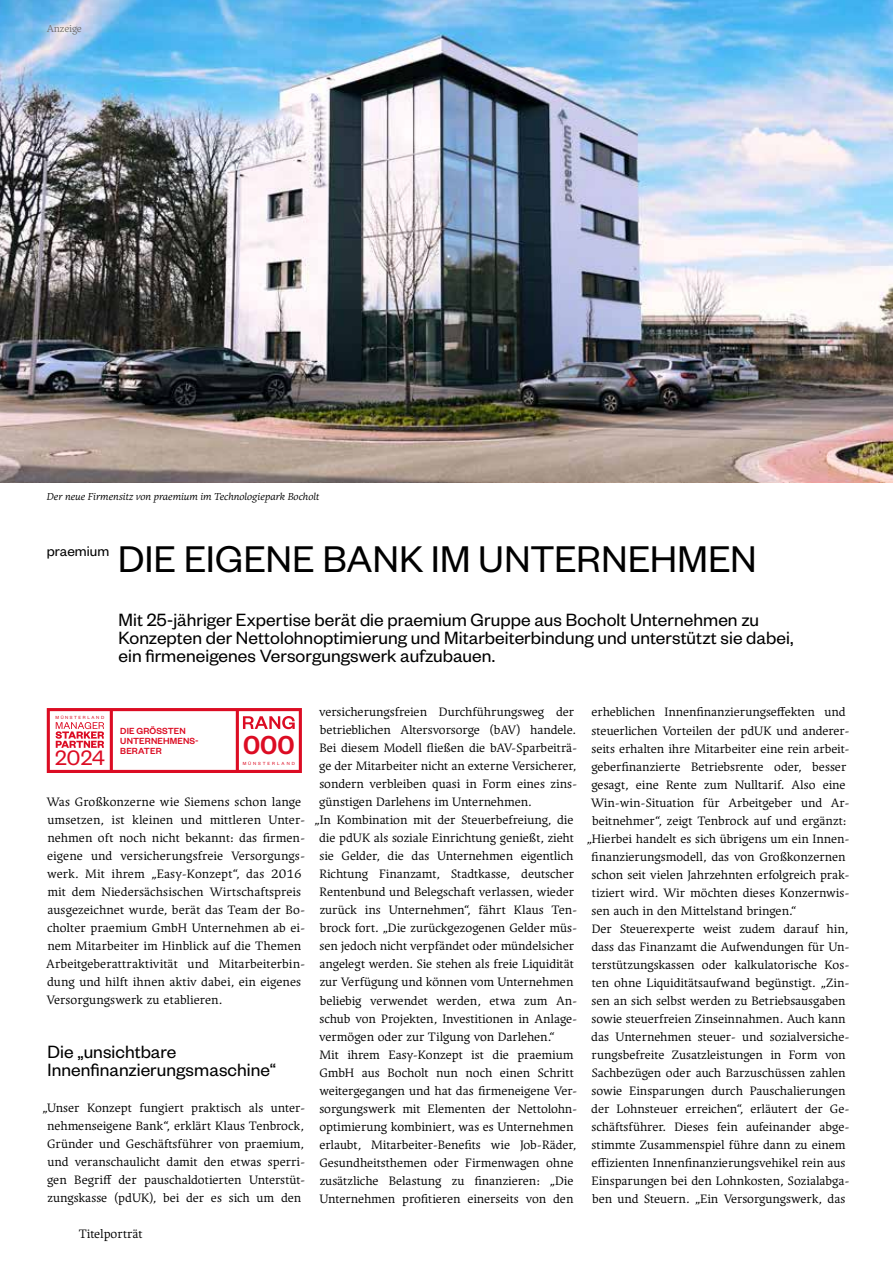
<style>
.page{position:relative;width:893px;height:1263px;background:#fff}
.page>*{position:absolute;margin:0;border:0;box-sizing:border-box;transform-origin:0 0}
.t1{font:40.8px "Founders Grotesk";letter-spacing:.01em;color:#000}
.t2{font:500 28.5px "Founders Grotesk";color:#dc0c23}
.t3{font:22.95px "Founders Grotesk";color:#dc0c23}
.t4{font:19.5px/18px "Founders Grotesk";letter-spacing:.005em;color:#000}
.t5{font:15.3px "Founders Grotesk";color:#000}
.t6{font:12.75px/18px "Ergilo";color:#000}
.t7{font:italic 10.5px "Ergilo";color:#000}
.t8{font:10.5px "Ergilo";letter-spacing:-.01em;color:#706f6f}
.t9{font:500 9.75px/10.1px "Founders Grotesk";letter-spacing:.015em;color:#dc0c23}
.t10{font:4.95px "Founders Grotesk";letter-spacing:.4em;color:#dc0c23}
.t11{font:4.95px "Founders Grotesk";letter-spacing:.325em;color:#dc0c23}
</style>
<div class="page">
<img style="left:0;top:0;width:893px;height:482px">
<svg style="left:47px;top:708px;width:255px;height:65px"></svg>
<p class="t8" style="left:47px;top:23px;width:37px">Anzeige</p>
<p class="t7" style="left:47px;top:491px;width:274px">Der neue Firmensitz von praemium im Technologiepark Bocholt</p>
<p class="t5" style="left:47px;top:542px;width:64px">praemium</p>
<h1 class="t1" style="left:118px;top:534px;width:640px">DIE EIGENE BANK IM UNTERNEHMEN</h1>
<h3 class="t4" style="left:119px;top:610px;width:676px">Mit 25-jähriger Expertise berät die praemium Gruppe aus Bocholt Unternehmen zu<br>Konzepten der Nettolohnoptimierung und Mitarbeiterbindung und unterstützt sie dabei, ein firmeneigenes Versorgungswerk aufzubauen.</h3>
<p class="t11" style="left:55px;top:715px;width:50px">MÜNSTERLAND</p>
<h3 class="t3" style="left:55px;top:744px;width:51px">2024</h3>
<p class="t9" style="left:120px;top:725px;width:80px">DIE GRÖSSTEN<br>UNTERNEHMENS-<br>BERATER</p>
<h2 class="t2" style="left:243px;top:727px;width:53px">000</h2>
<p class="t10" style="left:243px;top:760px;width:54px">MÜNSTERLAND</p>
<p class="t6" style="left:46px;top:793px;width:260px">Was Großkonzerne wie Siemens schon lange umsetzen, ist kleinen und mittleren Unter&shy;nehmen oft noch nicht bekannt: das firmen&shy;eigene und versicherungsfreie Versorgungs&shy;werk. Mit ihrem „Easy-Konzept“, das 2016 mit dem Niedersächsischen Wirtschaftspreis ausgezeichnet wurde, berät das Team der Bo&shy;cholter praemium GmbH Unternehmen ab ei&shy;nem Mitarbeiter im Hinblick auf die Themen Arbeitgeberattraktivität und Mitarbeiterbin&shy;dung und hilft ihnen aktiv dabei, ein eigenes Versorgungswerk zu etablieren.</p>
<h3 class="t4" style="left:48px;top:1042px;width:230px">Die „unsichtbare<br>Innenfinanzierungsmaschine“</h3>
<p class="t6" style="left:42px;top:1099px;width:264px;text-align:center">„Unser Konzept fungiert praktisch als unter&shy;nehmenseigene Bank“, erklärt Klaus Tenbrock, Gründer und Geschäftsführer von praemium, und veranschaulicht damit den etwas sperri&shy;gen Begriff der pauschaldotierten Unterstüt&shy;zungskasse (pdUK), bei der es sich um den</p>
<p class="t6" style="left:79px;top:1225px;width:65px">Titelporträt</p>
<p class="t6" style="left:319px;top:703px;width:256px">versicherungsfreien Durchführungsweg der</p>
<p class="t6" style="left:320px;top:721px;width:258px">betrieblichen Altersvorsorge (bAV) handele.</p>
<p class="t6" style="left:319px;top:739px;width:259px">Bei diesem Modell fließen die bAV-Sparbeiträ-</p>
<p class="t6" style="left:319px;top:757px;width:258px">ge der Mitarbeiter nicht an externe Versicherer,</p>
<p class="t6" style="left:319px;top:775px;width:259px">sondern verbleiben quasi in Form eines zins-</p>
<p class="t6" style="left:319px;top:793px;width:214px">günstigen Darlehens im Unternehmen.</p>
<p class="t6" style="left:315px;top:811px;width:260px">„In Kombination mit der Steuerbefreiung, die</p>
<p class="t6" style="left:319px;top:829px;width:256px">die pdUK als soziale Einrichtung genießt, zieht</p>
<p class="t6" style="left:319px;top:847px;width:255px">sie Gelder, die das Unternehmen eigentlich</p>
<p class="t6" style="left:319px;top:865px;width:256px">Richtung Finanzamt, Stadtkasse, deutscher</p>
<p class="t6" style="left:319px;top:883px;width:256px">Rentenbund und Belegschaft verlassen, wieder</p>
<p class="t6" style="left:320px;top:901px;width:259px">zurück ins Unternehmen“, fährt Klaus Ten-</p>
<p class="t6" style="left:320px;top:919px;width:259px">brock fort. „Die zurückgezogenen Gelder müs-</p>
<p class="t6" style="left:319px;top:937px;width:256px">sen jedoch nicht verpfändet oder mündelsicher</p>
<p class="t6" style="left:320px;top:955px;width:256px">angelegt werden. Sie stehen als freie Liquidität</p>
<p class="t6" style="left:320px;top:973px;width:255px">zur Verfügung und können vom Unternehmen</p>
<p class="t6" style="left:320px;top:991px;width:259px">beliebig verwendet werden, etwa zum An-</p>
<p class="t6" style="left:319px;top:1009px;width:259px">schub von Projekten, Investitionen in Anlage-</p>
<p class="t6" style="left:319px;top:1027px;width:237px">vermögen oder zur Tilgung von Darlehen.“</p>
<p class="t6" style="left:319px;top:1045px;width:255px">Mit ihrem Easy-Konzept ist die praemium</p>
<p class="t6" style="left:319px;top:1063px;width:256px">GmbH aus Bocholt nun noch einen Schritt</p>
<p class="t6" style="left:319px;top:1081px;width:259px">weitergegangen und hat das firmeneigene Ver-</p>
<p class="t6" style="left:319px;top:1099px;width:259px">sorgungswerk mit Elementen der Nettolohn-</p>
<p class="t6" style="left:319px;top:1117px;width:255px">optimierung kombiniert, was es Unternehmen</p>
<p class="t6" style="left:319px;top:1135px;width:258px">erlaubt, Mitarbeiter-Benefits wie Job-Räder,</p>
<p class="t6" style="left:319px;top:1153px;width:256px">Gesundheitsthemen oder Firmenwagen ohne</p>
<p class="t6" style="left:320px;top:1171px;width:255px">zusätzliche Belastung zu finanzieren: „Die</p>
<p class="t6" style="left:319px;top:1189px;width:255px">Unternehmen profitieren einerseits von den</p>
<p class="t6" style="left:591px;top:703px;width:255px">erheblichen Innenfinanzierungseffekten und</p>
<p class="t6" style="left:591px;top:721px;width:259px">steuerlichen Vorteilen der pdUK und anderer-</p>
<p class="t6" style="left:591px;top:739px;width:259px">seits erhalten ihre Mitarbeiter eine rein arbeit-</p>
<p class="t6" style="left:591px;top:757px;width:256px">geberfinanzierte Betriebsrente oder, besser</p>
<p class="t6" style="left:591px;top:775px;width:256px">gesagt, eine Rente zum Nulltarif. Also eine</p>
<p class="t6" style="left:591px;top:793px;width:260px">Win-win-Situation für Arbeitgeber und Ar-</p>
<p class="t6" style="left:592px;top:811px;width:256px">beitnehmer“, zeigt Tenbrock auf und ergänzt:</p>
<p class="t6" style="left:587px;top:829px;width:264px">„Hierbei handelt es sich übrigens um ein Innen-</p>
<p class="t6" style="left:591px;top:847px;width:256px">finanzierungsmodell, das von Großkonzernen</p>
<p class="t6" style="left:591px;top:865px;width:259px">schon seit vielen Jahrzehnten erfolgreich prak-</p>
<p class="t6" style="left:592px;top:883px;width:259px">tiziert wird. Wir möchten dieses Konzernwis-</p>
<p class="t6" style="left:591px;top:901px;width:206px">sen auch in den Mittelstand bringen.“</p>
<p class="t6" style="left:592px;top:919px;width:258px">Der Steuerexperte weist zudem darauf hin,</p>
<p class="t6" style="left:591px;top:937px;width:260px">dass das Finanzamt die Aufwendungen für Un-</p>
<p class="t6" style="left:592px;top:955px;width:259px">terstützungskassen oder kalkulatorische Kos-</p>
<p class="t6" style="left:592px;top:973px;width:259px">ten ohne Liquiditätsaufwand begünstigt. „Zin-</p>
<p class="t6" style="left:591px;top:991px;width:255px">sen an sich selbst werden zu Betriebsausgaben</p>
<p class="t6" style="left:591px;top:1009px;width:255px">sowie steuerfreien Zinseinnahmen. Auch kann</p>
<p class="t6" style="left:591px;top:1027px;width:260px">das Unternehmen steuer- und sozialversiche-</p>
<p class="t6" style="left:592px;top:1045px;width:255px">rungsbefreite Zusatzleistungen in Form von</p>
<p class="t6" style="left:592px;top:1063px;width:255px">Sachbezügen oder auch Barzuschüssen zahlen</p>
<p class="t6" style="left:591px;top:1081px;width:255px">sowie Einsparungen durch Pauschalierungen</p>
<p class="t6" style="left:591px;top:1099px;width:260px">der Lohnsteuer erreichen“, erläutert der Ge-</p>
<p class="t6" style="left:591px;top:1117px;width:259px">schäftsführer. Dieses fein aufeinander abge-</p>
<p class="t6" style="left:591px;top:1135px;width:255px">stimmte Zusammenspiel führe dann zu einem</p>
<p class="t6" style="left:591px;top:1153px;width:255px">effizienten Innenfinanzierungsvehikel rein aus</p>
<p class="t6" style="left:592px;top:1171px;width:259px">Einsparungen bei den Lohnkosten, Sozialabga-</p>
<p class="t6" style="left:592px;top:1189px;width:255px">ben und Steuern. „Ein Versorgungswerk, das</p>
</div>
